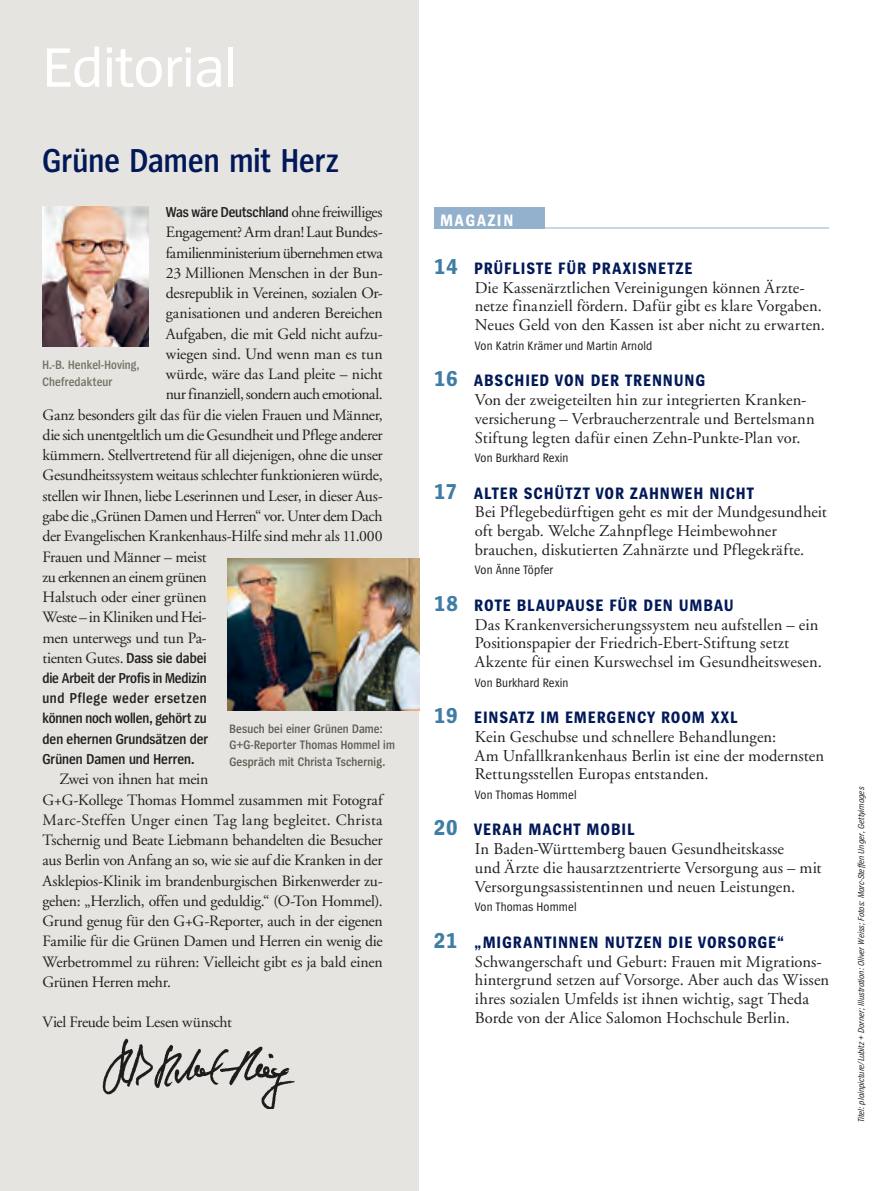
<style>
.page{position:relative;width:893px;height:1191px;background:#fff}
.page>*{position:absolute;margin:0;border:0;box-sizing:border-box;transform-origin:0 0}
.t1{font:57px "Spiegel";color:#fff}
.t2{font:600 34.5px "Spiegel Cd";letter-spacing:.005em;color:#011958}
.t3{font:700 17.25px "Spiegel Cd";letter-spacing:.05em;color:#011958}
.t4{font:700 17.25px "Spiegel Cd";letter-spacing:.1em;color:#fff}
._114-Inh-Sublines{font:16.5px/18.8px "GG Garamond";letter-spacing:.005em;color:#231f20}
.Editorial_Fließ{font:15.75px/20.2px "GG Garamond";letter-spacing:-.02em;color:#231f20}
.Editorial_Fließ-2{font:600 15px/20.2px "Spiegel Cd";letter-spacing:-.005em;color:#231f20;text-align:justify}
._115-Inh-Autorenzeil{font:12.75px "Spiegel Cd";letter-spacing:.01em;color:#231f20}
.allg-Bildunterschrif{font:600 12.75px/16.5px "Spiegel Cd";letter-spacing:.01em;color:#606155}
.t5{font:600 12.75px/16.5px "Spiegel Cd";letter-spacing:.01em;color:#787266}
.allg-Fotocredits{font:italic 9px "Spiegel Cd";color:#231f20}
.s1{font-family:"GG Garamond";font-weight:400;font-size:15.75px}
.s2{font-family:"Spiegel Cd";font-weight:600;font-size:15px}
.s3{font-size:22.5px;color:#407da5}
</style>
<div class="page">
<div style="left:0;top:0;width:418px;height:1191px;background:#e6e4e0"></div>
<img style="left:102px;top:1038px;width:193px;height:70px">
<img style="left:43px;top:206px;width:106px;height:140px">
<div style="left:434px;top:207px;width:110px;height:21px;background:#93b1cc"></div>
<hr style="left:434px;top:228px;width:395px;height:1px;background:#93b1cc">
<img style="left:228px;top:558px;width:192px;height:152px">
<p class="t1" style="left:43px;top:39px;width:196px">Editorial</p>
<p class="t2" style="left:43px;top:143px;width:298px">Grüne Damen mit Herz</p>
<p class="Editorial_Fließ-2" style="left:166px;top:202px;width:218px">Was wäre Deutschland <span class="s1">ohne freiwilliges</span></p>
<p class="Editorial_Fließ" style="left:166px;top:222px;width:218px;text-align:justify">Engagement? Arm dran! Laut Bundes&shy;familienministerium übernehmen etwa 23 Millionen Menschen in der Bun&shy;desrepublik in Vereinen, sozialen Or&shy;ganisationen und anderen Bereichen Aufgaben, die mit Geld nicht aufzu&shy;wiegen sind. Und wenn man es tun würde, wäre das Land pleite – nicht nur finanziell, sondern auch emotional.</p>
<p class="Editorial_Fließ" style="left:43px;top:404px;width:342px">Ganz besonders gilt das für die vielen Frauen und Männer, die sich unentgeltlich um die Gesundheit und Pflege anderer kümmern. Stellvertretend für all diejenigen, ohne die unser Gesundheitssystem weitaus schlechter funktionieren würde, stellen wir Ihnen, liebe Leserinnen und Leser, in dieser Aus&shy;gabe die „Grünen Damen und Herren“ vor. Unter dem Dach der Evangelischen Krankenhaus-Hilfe sind mehr als 11.000<br>Frauen und Männer – meist<br>zu erkennen an einem grünen<br>Halstuch oder einer grünen<br>Weste – in Kliniken und Hei-<br>men unterwegs und tun Pa-<br>tienten Gutes. <span class="s2">Dass sie dabei</span></p>
<p class="Editorial_Fließ-2" style="left:43px;top:668px;width:167px">die Arbeit der Profis in Medizin und Pflege weder ersetzen können noch wollen, gehört zu den ehernen Grundsätzen der Grünen Damen und Herren.</p>
<p class="Editorial_Fließ" style="left:43px;top:769px;width:342px;text-indent:17px">Zwei von ihnen hat mein<br>G+G-Kollege Thomas Hommel zusammen mit Fotograf Marc-Steffen Unger einen Tag lang begleitet. Christa Tschernig und Beate Liebmann behandelten die Besucher aus Berlin von Anfang an so, wie sie auf die Kranken in der Asklepios-Klinik im brandenburgischen Birkenwerder zu&shy;gehen: „Herzlich, offen und geduldig.“ (O-Ton Hommel).<br>Grund genug für den G+G-Reporter, auch in der eigenen Familie für die Grünen Damen und Herren ein wenig die Werbetrommel zu rühren: Vielleicht gibt es ja bald einen Grünen Herren mehr.</p>
<p class="Editorial_Fließ" style="left:43px;top:1012px;width:191px">Viel Freude beim Lesen wünscht</p>
<p class="t5" style="left:43px;top:357px;width:99px">H.-B. Henkel-Hoving,<br>Chefredakteur</p>
<p class="allg-Bildunterschrif" style="left:230px;top:721px;width:167px">Besuch bei einer Grünen Dame:<br>G+G-Reporter Thomas Hommel im<br>Gespräch mit Christa Tschernig.</p>
<p class="t4" style="left:440px;top:211px;width:75px">MAGAZIN</p>
<p class="t3" style="left:434px;top:259px;width:260px"><span class="s3">14</span> PRÜFLISTE FÜR PRAXISNETZE</p>
<p class="_114-Inh-Sublines" style="left:475px;top:278px;width:352px">Die Kassenärztlichen Vereinigungen können Ärzte&shy;netze finanziell fördern. Dafür gibt es klare Vorgaben.<br>Neues Geld von den Kassen ist aber nicht zu erwarten.</p>
<p class="_115-Inh-Autorenzeil" style="left:475px;top:339px;width:179px">Von Katrin Krämer und Martin Arnold</p>
<p class="t3" style="left:434px;top:372px;width:273px"><span class="s3">16</span> ABSCHIED VON DER TRENNUNG</p>
<p class="_114-Inh-Sublines" style="left:475px;top:390px;width:341px">Von der zweigeteilten hin zur integrierten Kranken&shy;versicherung – Verbraucherzentrale und Bertelsmann<br>Stiftung legten dafür einen Zehn-Punkte-Plan vor.</p>
<p class="_115-Inh-Autorenzeil" style="left:475px;top:451px;width:95px">Von Burkhard Rexin</p>
<p class="t3" style="left:434px;top:484px;width:322px"><span class="s3">17</span> ALTER SCHÜTZT VOR ZAHNWEH NICHT</p>
<p class="_114-Inh-Sublines" style="left:475px;top:502px;width:354px">Bei Pflegebedürftigen geht es mit der Mundgesundheit oft bergab. Welche Zahnpflege Heimbewohner brauchen, diskutierten Zahnärzte und Pflegekräfte.</p>
<p class="_115-Inh-Autorenzeil" style="left:475px;top:564px;width:80px">Von Änne Töpfer</p>
<p class="t3" style="left:434px;top:596px;width:301px"><span class="s3">18</span> ROTE BLAUPAUSE FÜR DEN UMBAU</p>
<p class="_114-Inh-Sublines" style="left:475px;top:615px;width:348px">Das Krankenversicherungssystem neu aufstellen – ein<br>Positionspapier der Friedrich-Ebert-Stiftung setzt<br>Akzente für einen Kurswechsel im Gesundheitswesen.</p>
<p class="_115-Inh-Autorenzeil" style="left:475px;top:676px;width:95px">Von Burkhard Rexin</p>
<p class="t3" style="left:434px;top:709px;width:305px"><span class="s3">19</span> EINSATZ IM EMERGENCY ROOM XXL</p>
<p class="_114-Inh-Sublines" style="left:475px;top:727px;width:351px">Kein Geschubse und schnellere Behandlungen:<br>Am Unfallkrankenhaus Berlin ist eine der modernsten<br>Rettungsstellen Europas entstanden.</p>
<p class="_115-Inh-Autorenzeil" style="left:475px;top:788px;width:103px">Von Thomas Hommel</p>
<p class="t3" style="left:434px;top:821px;width:202px"><span class="s3">20</span> VERAH MACHT MOBIL</p>
<p class="_114-Inh-Sublines" style="left:475px;top:839px;width:348px">In Baden-Württemberg bauen Gesundheitskasse<br>und Ärzte die hausarztzentrierte Versorgung aus – mit<br>Versorgungsassistentinnen und neuen Leistungen.</p>
<p class="_115-Inh-Autorenzeil" style="left:475px;top:900px;width:103px">Von Thomas Hommel</p>
<p class="t3" style="left:434px;top:933px;width:352px"><span class="s3">21</span> „MIGRANTINNEN NUTZEN DIE VORSORGE“</p>
<p class="_114-Inh-Sublines" style="left:475px;top:951px;width:356px">Schwangerschaft und Geburt: Frauen mit Migrations&shy;hintergrund setzen auf Vorsorge. Aber auch das Wissen ihres sozialen Umfelds ist ihnen wichtig, sagt Theda Borde von der Alice Salomon Hochschule Berlin.</p>
<p class="allg-Fotocredits" style="left:856px;top:1122px;width:337px;rotate:-90deg">Titel: plainpicture/Lubitz + Dorner; Illustration: Oliver Weiss; Fotos: Marc-Steffen Unger, Gettyimages</p>
</div>
